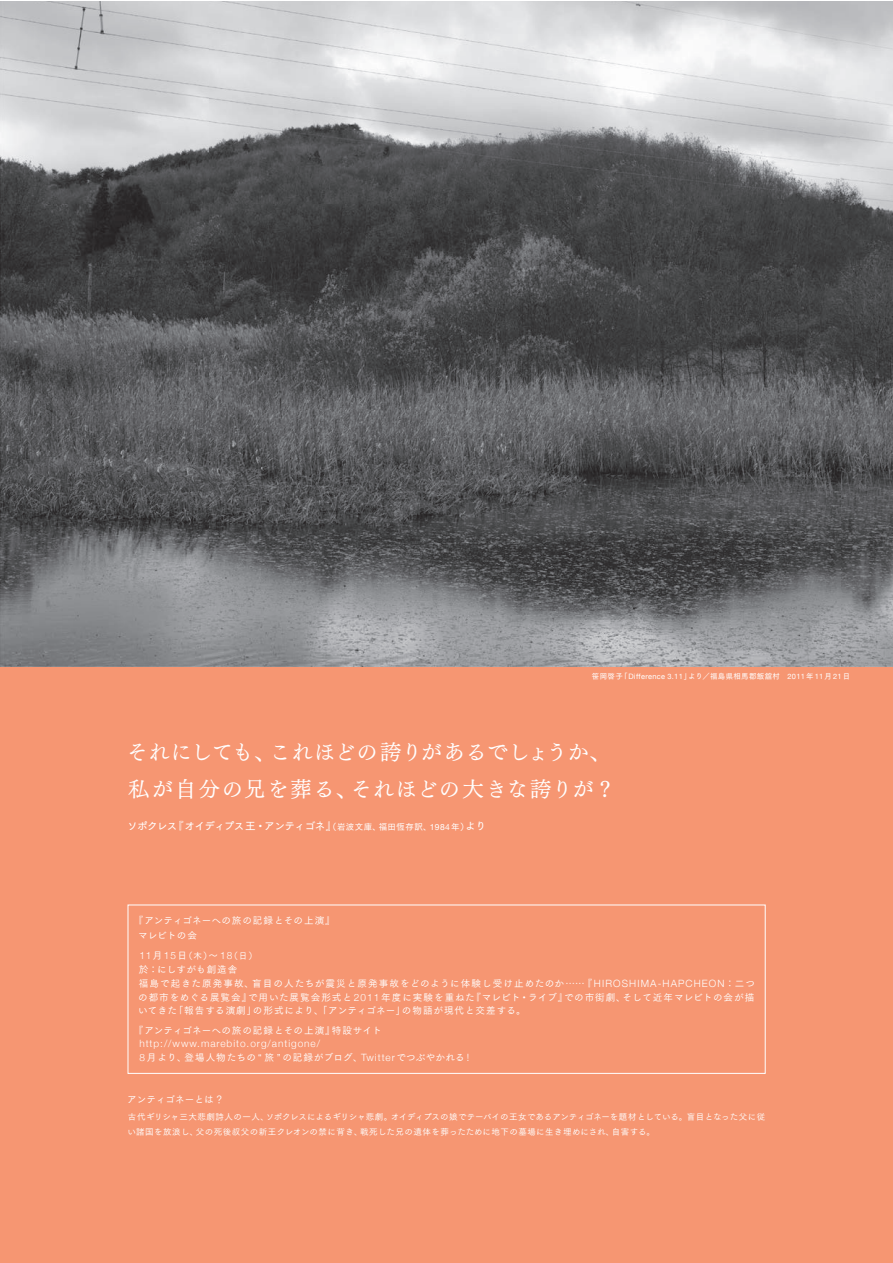
<style>
.page{position:relative;width:893px;height:1263px;background:#fff}
.page>*{position:absolute;margin:0;border:0;box-sizing:border-box;transform-origin:0 0}
.t1{font:21.3px/37.2px "Tsuku Min Pro RB";letter-spacing:.04em;color:#fff}
.t2{font:10.65px "Tsuku Go Pro D";letter-spacing:-.05em;color:#fff}
.t3{font:300 10.05px "Helvetica Neue";letter-spacing:.095em;color:#fff}
.t4{font:9.6px/13.8px "Tsuku Go Pro M";letter-spacing:.1em;color:#fff}
.t5{font:9.6px/14.9px "Tsuku Go Pro M";letter-spacing:.025em;color:#fff}
.t6{font:9.6px "Tsuku Go Pro M";color:#fff}
.t7{font:8.55px/14.4px "Tsuku Go Pro M";letter-spacing:.055em;color:#fff}
.t8{font:7.5px "Tsuku Go Pro D";letter-spacing:.05em;color:#fff}
.s1{font-family:"Helvetica Neue"}
.s2{font-size:8.55px}
.s3{font-family:"Helvetica Neue";font-size:8.55px}
.s4{font-family:"Tsuku Go Pro M";font-weight:400;font-size:9.6px}
.s5{font-family:"Tsuku Go Pro M";font-weight:400;font-size:8.55px}
.s6{font-family:"Helvetica Neue";font-weight:300;font-size:10.05px}
</style>
<div class="page">
<div style="left:0;top:666px;width:892px;height:597px;background:#f69672"></div>
<img style="left:0;top:1px;width:892px;height:665px">
<p class="t8" style="left:592px;top:670px;width:260px">笹岡啓子「<span class="s1">Difference 3.11</span>」より／福島県相馬郡飯舘村　<span class="s1">2011</span>年<span class="s1">11</span>月<span class="s1">21</span>日</p>
<h1 class="t1" style="left:126px;top:731px;width:491px">それにしても、これほどの誇りがあるでしょうか、私が自分の兄を葬る、それほどの大きな誇りが？</h1>
<p class="t2" style="left:127px;top:817px;width:361px">ソポクレス『オイディプス王・アンティゴネ』<span class="s2">（岩波文庫、福田恆存訳、</span><span class="s3">1984</span> <span class="s2">年）</span>より</p>
<p class="t5" style="left:138px;top:912px;width:198px;text-indent:-4px">『アンティゴネーへの旅の記録とその上演』マレビトの会</p>
<p class="t3" style="left:139px;top:949px;width:119px">11<span class="s4">月</span>15<span class="s4">日</span><span class="s5">（木）</span><span class="s4">～</span>18<span class="s5">（日）</span></p>
<p class="t4" style="left:138px;top:961px;width:618px">於：にしすがも創造舎<br>福島で起きた原発事故、盲目の人たちが震災と原発事故をどのように体験し受け止めたのか……『<span class="s6">HIROSHIMA-HAPCHEON</span>：二つの都市をめぐる展覧会』で用いた展覧会形式と<span class="s6">2011</span>年度に実験を重ねた『マレビト・ライブ』での市街劇、そして近年マレビトの会が描いてきた「報告する演劇」の形式により、「アンティゴネー」の物語が現代と交差する。</p>
<p class="t5" style="left:134px;top:1021px;width:249px">『アンティゴネーへの旅の記録とその上演』特設サイト</p>
<p class="t3" style="left:139px;top:1038px;width:182px">http://www.marebito.org/antigone/</p>
<p class="t5" style="left:139px;top:1049px;width:331px"><span class="s6">8</span>月より、登場人物たちの“ 旅 ”の記録がブログ、<span class="s6">Twitter</span>でつぶやかれる<span class="s6">!</span></p>
<p class="t6" style="left:127px;top:1091px;width:98px">アンティゴネーとは？</p>
<p class="t7" style="left:127px;top:1109px;width:639px">古代ギリシャ三大悲劇詩人の一人、ソポクレスによるギリシャ悲劇。オイディプスの娘でテーバイの王女であるアンティゴネーを題材としている。盲目となった父に従い諸国を放浪し、父の死後叔父の新王クレオンの禁に背き、戦死した兄の遺体を葬ったために地下の墓場に生き埋めにされ、自害する。</p>
</div>
